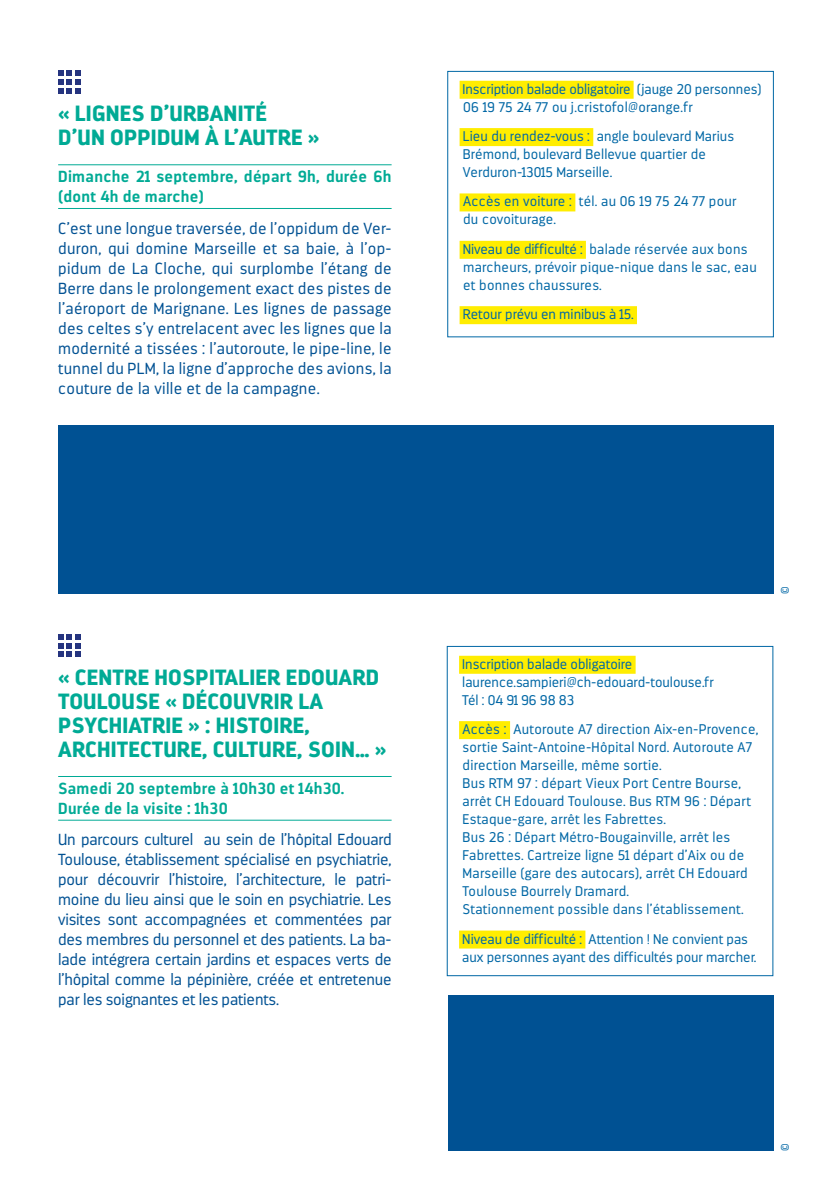
<style>
.page{position:relative;width:840px;height:1191px;background:#fff}
.page>*{position:absolute;margin:0;border:0;box-sizing:border-box;transform-origin:0 0}
.t1{font:900 22px/24px "Darwin";letter-spacing:.01em;color:#00aa95}
.t2{font:300 16px/20px "Darwin";letter-spacing:-.005em;color:#005193;text-align:justify}
.t3{font:700 16px/20px "Darwin";letter-spacing:.02em;color:#00aa95}
.t4{font:300 14px/18px "Darwin";letter-spacing:.02em;color:#0067a5}
.t5{font:300 14px/18px "Darwin";color:#0067a5}
.t6{font:300 14px/18px "Darwin";letter-spacing:-.005em;color:#0067a5}
.t7{font:300 11px "Darwin";color:#0067a5}
</style>
<div class="page">
<svg style="left:58px;top:71px;width:22px;height:22px"></svg>
<hr style="left:58px;top:164px;width:333px;height:1px;background:#00aa95">
<hr style="left:58px;top:208px;width:333px;height:1px;background:#00aa95">
<div style="left:459px;top:81px;width:174px;height:18px;background:#ffed00"></div>
<div style="left:459px;top:128px;width:134px;height:18px;background:#ffed00"></div>
<div style="left:459px;top:193px;width:116px;height:18px;background:#ffed00"></div>
<div style="left:459px;top:241px;width:126px;height:18px;background:#ffed00"></div>
<div style="left:459px;top:306px;width:177px;height:18px;background:#ffed00"></div>
<svg style="left:58px;top:634px;width:22px;height:23px"></svg>
<hr style="left:58px;top:776px;width:333px;height:1px;background:#00aa95">
<hr style="left:58px;top:819px;width:333px;height:1px;background:#00aa95">
<div style="left:459px;top:656px;width:176px;height:18px;background:#ffed00"></div>
<div style="left:459px;top:721px;width:51px;height:18px;background:#ffed00"></div>
<div style="left:459px;top:930px;width:126px;height:18px;background:#ffed00"></div>
<div style="left:446px;top:646px;width:327px;height:330px;border:1px solid #0067a5"></div>
<div style="left:58px;top:425px;width:715px;height:169px;background:#005193"></div>
<div style="left:447px;top:995px;width:326px;height:156px;background:#005193"></div>
<h1 class="t1" style="left:58px;top:102px;width:262px">« LIGNES D’URBANITÉ<br>D’UN OPPIDUM À L’AUTRE »</h1>
<p class="t3" style="left:58px;top:167px;width:335px">Dimanche 21 septembre, départ 9h, durée 6h (dont 4h de marche)</p>
<p class="t2" style="left:58px;top:218px;width:335px">C’est une longue traversée, de l’oppidum de Ver&shy;duron, qui domine Marseille et sa baie, à l’op&shy;pidum de La Cloche, qui surplombe l’étang de Berre dans le prolongement exact des pistes de l’aéroport de Marignane. Les lignes de passage des celtes s’y entrelacent avec les lignes que la modernité a tissées : l’autoroute, le pipe-line, le tunnel du PLM, la ligne d’approche des avions, la couture de la ville et de la campagne.</p>
<p class="t6" style="left:462px;top:80px;width:300px">Inscription balade obligatoire (jauge 20 personnes)<br>06 19 75 24 77 ou j.cristofol@orange.fr</p>
<p class="t4" style="left:462px;top:127px;width:272px">Lieu du rendez-vous : angle boulevard Marius<br>Brémond, boulevard Bellevue quartier de<br>Verduron-13015 Marseille.</p>
<p class="t4" style="left:463px;top:193px;width:275px">Accès en voiture : tél. au 06 19 75 24 77 pour du covoiturage.</p>
<p class="t4" style="left:462px;top:240px;width:295px">Niveau de difficulté : balade réservée aux bons marcheurs, prévoir pique-nique dans le sac, eau et bonnes chaussures.</p>
<p class="t5" style="left:462px;top:305px;width:172px">Retour prévu en minibus à 15.</p>
<h1 class="t1" style="left:58px;top:665px;width:330px">« CENTRE HOSPITALIER EDOUARD<br>TOULOUSE « DÉCOUVRIR LA<br>PSYCHIATRIE » : HISTOIRE,<br>ARCHITECTURE, CULTURE, SOIN… »</h1>
<p class="t3" style="left:58px;top:778px;width:287px">Samedi 20 septembre à 10h30 et 14h30.<br>Durée de la visite : 1h30</p>
<p class="t2" style="left:58px;top:830px;width:335px">Un parcours culturel au sein de l’hôpital Edouard Toulouse, établissement spécialisé en psychiatrie, pour découvrir l’histoire, l’architecture, le patri&shy;moine du lieu ainsi que le soin en psychiatrie. Les visites sont accompagnées et commentées par des membres du personnel et des patients. La ba&shy;lade intégrera certain jardins et espaces verts de l’hôpital comme la pépinière, créée et entretenue par les soignantes et les patients.</p>
<p class="t7" style="left:778px;top:594px;width:9px;rotate:-90deg">©</p>
<p class="t5" style="left:462px;top:655px;width:253px">Inscription balade obligatoire laurence.sampieri@ch-edouard-toulouse.fr<br>Tél : 04 91 96 98 83</p>
<p class="t4" style="left:462px;top:720px;width:297px">Accès : Autoroute A7 direction Aix-en-Provence, sortie Saint-Antoine-Hôpital Nord. Autoroute A7 direction Marseille, même sortie.<br>Bus RTM 97 : départ Vieux Port Centre Bourse, arrêt CH Edouard Toulouse. Bus RTM 96 : Départ Estaque-gare, arrêt les Fabrettes.<br>Bus 26 : Départ Métro-Bougainville, arrêt les Fabrettes. Cartreize ligne 51 départ d’Aix ou de Marseille (gare des autocars), arrêt CH Edouard Toulouse Bourrely Dramard.<br>Stationnement possible dans l’établissement.</p>
<p class="t5" style="left:462px;top:929px;width:295px">Niveau de difficulté : Attention ! Ne convient pas aux personnes ayant des difficultés pour marcher.</p>
<p class="t7" style="left:778px;top:1151px;width:9px;rotate:-90deg">©</p>
</div>
